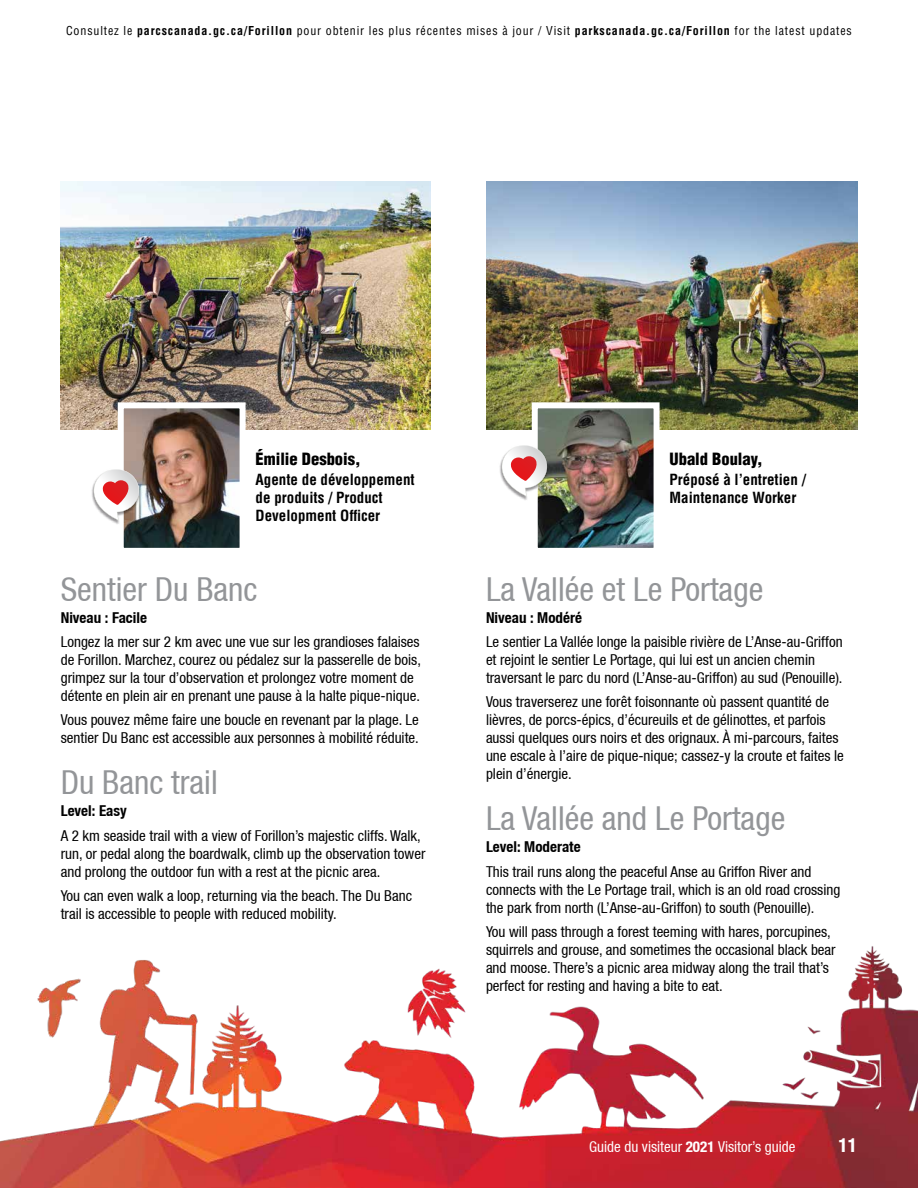
<style>
.page{position:relative;width:918px;height:1188px;background:#fff}
.page>*{position:absolute;margin:0;border:0;box-sizing:border-box;transform-origin:0 0}
.t1{font:33px "Helvetica Neue Condensed";color:#939598}
.t2{font:700 condensed 19.5px "Helvetica Neue";color:#fff}
.t3{font:900 condensed 16.5px "Helvetica LT Std";color:#000}
.t4{font:15px/18px "Helvetica Neue Condensed";color:#000}
.t5{font:700 condensed 15px/18px "Helvetica LT Std";color:#000}
.t6{font:700 condensed 15px "Helvetica Neue";color:#000}
.t7{font:15px "Helvetica Neue Condensed";color:#fff}
.t8{font:condensed 12px "Helvetica LT Std";letter-spacing:.07em;color:#000}
.s1{font-weight:700}
.s2{font-family:"Helvetica Neue";font-weight:700;font-stretch:condensed}
</style>
<div class="page">
<img style="left:0;top:946px;width:918px;height:242px">
<img style="left:486px;top:182px;width:372px;height:247px">
<img style="left:539px;top:409px;width:114px;height:138px">
<div style="left:532px;top:402px;width:128px;height:152px;border:6px solid #fff"></div>
<img style="left:61px;top:182px;width:370px;height:247px">
<img style="left:125px;top:409px;width:114px;height:138px">
<div style="left:118px;top:402px;width:128px;height:152px;border:6px solid #fff"></div>
<img style="left:91px;top:468px;width:51px;height:57px">
<svg style="left:94px;top:469px;width:45px;height:51px"></svg>
<img style="left:499px;top:444px;width:51px;height:57px">
<svg style="left:502px;top:445px;width:45px;height:51px"></svg>
<p class="t8" style="left:66px;top:23px;width:787px">Consultez le <span class="s1">parcscanada.gc.ca/Forillon</span> pour obtenir les plus récentes mises à jour / Visit <span class="s1">parkscanada.gc.ca/Forillon</span> for the latest updates</p>
<p class="t3" style="left:256px;top:449px;width:106px">Émilie Desbois,</p>
<p class="t5" style="left:256px;top:470px;width:161px">Agente de développement de produits / Product<br>Development Officer</p>
<h1 class="t1" style="left:61px;top:570px;width:198px">Sentier Du Banc</h1>
<p class="t6" style="left:61px;top:609px;width:88px">Niveau : Facile</p>
<p class="t4" style="left:61px;top:633px;width:362px">Longez la mer sur 2 km avec une vue sur les grandioses falaises de Forillon. Marchez, courez ou pédalez sur la passerelle de bois, grimpez sur la tour d’observation et prolongez votre moment de détente en plein air en prenant une pause à la halte pique-nique.</p>
<p class="t4" style="left:61px;top:711px;width:360px">Vous pouvez même faire une boucle en revenant par la plage. Le sentier Du Banc est accessible aux personnes à mobilité réduite.</p>
<h1 class="t1" style="left:61px;top:763px;width:159px">Du Banc trail</h1>
<p class="t6" style="left:61px;top:801px;width:68px">Level: Easy</p>
<p class="t4" style="left:61px;top:826px;width:366px">A 2 km seaside trail with a view of Forillon’s majestic cliffs. Walk, run, or pedal along the boardwalk, climb up the observation tower and prolong the outdoor fun with a rest at the picnic area.</p>
<p class="t4" style="left:61px;top:886px;width:353px">You can even walk a loop, returning via the beach. The Du Banc trail is accessible to people with reduced mobility.</p>
<p class="t3" style="left:670px;top:449px;width:95px">Ubald Boulay,</p>
<p class="t5" style="left:670px;top:470px;width:138px">Préposé à l’entretien /<br>Maintenance Worker</p>
<h1 class="t1" style="left:486px;top:570px;width:279px">La Vallée et Le Portage</h1>
<p class="t6" style="left:486px;top:609px;width:98px">Niveau : Modéré</p>
<p class="t4" style="left:486px;top:633px;width:358px">Le sentier La Vallée longe la paisible rivière de L’Anse-au-Griffon et rejoint le sentier Le Portage, qui lui est un ancien chemin traversant le parc du nord (L’Anse-au-Griffon) au sud (Penouille).</p>
<p class="t4" style="left:486px;top:693px;width:359px">Vous traverserez une forêt foisonnante où passent quantité de lièvres, de porcs-épics, d’écureuils et de gélinottes, et parfois aussi quelques ours noirs et des orignaux. À mi-parcours, faites une escale à l’aire de pique-nique; cassez-y la croute et faites le plein d’énergie.</p>
<h1 class="t1" style="left:486px;top:799px;width:301px">La Vallée and Le Portage</h1>
<p class="t6" style="left:486px;top:837px;width:96px">Level: Moderate</p>
<p class="t4" style="left:486px;top:862px;width:356px">This trail runs along the peaceful Anse au Griffon River and connects with the Le Portage trail, which is an old road crossing the park from north (L’Anse-au-Griffon) to south (Penouille).</p>
<p class="t4" style="left:486px;top:922px;width:351px">You will pass through a forest teeming with hares, porcupines, squirrels and grouse, and sometimes the occasional black bear and moose. There’s a picnic area midway along the trail that’s perfect for resting and having a bite to eat.</p>
<p class="t7" style="left:589px;top:1138px;width:208px">Guide du visiteur <span class="s2">2021</span> Visitor’s guide</p>
<h2 class="t2" style="left:839px;top:1133px;width:20px">11</h2>
</div>
